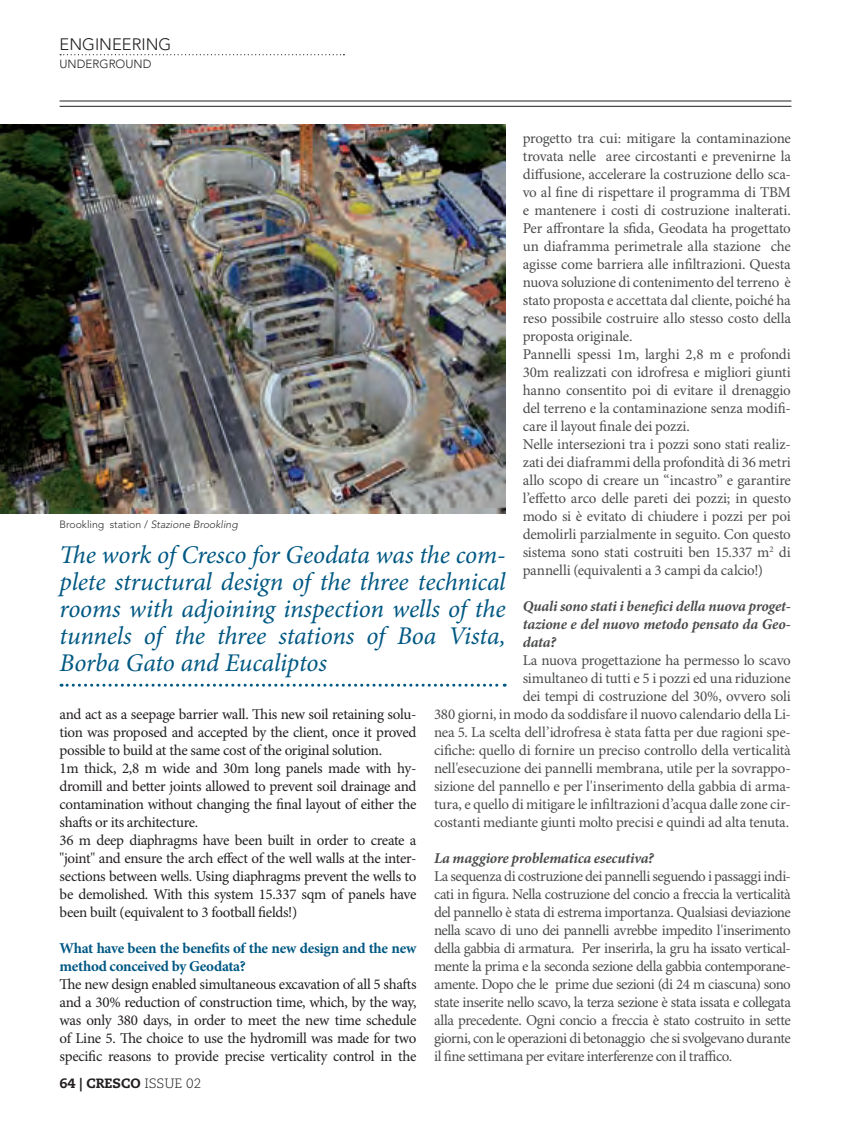
<style>
.page{position:relative;width:851px;height:1127px;background:#fff}
.page>*{position:absolute;margin:0;border:0;box-sizing:border-box;transform-origin:0 0}
.t1{font:italic 25.5px/27px "Minion Pro";letter-spacing:-.01em;color:#005883;text-align:justify}
.t2{font:300 16.5px "Avenir LT Std";color:#231f20}
.t3{font:15px/18px "Minion Pro";letter-spacing:-.015em;color:#4b4c4d}
.t4{font:15px/18px "Minion Pro";letter-spacing:-.02em;color:#231f20}
.t5{font:italic 700 15px/18px "Minion Pro";letter-spacing:-.01em;color:#4b4c4d;text-align:justify}
.t6{font:700 15px/18px "Minion Pro";letter-spacing:-.02em;color:#005883}
.t7{font:800 13.5px "Caecilia LT Std";color:#231f20}
.t8{font:300 11.7px "Avenir LT Std";color:#231f20}
.t9{font:300 10.5px "Avenir LT Std";color:#312f30}
.s1{font-style:italic}
.s2{font-weight:300}
</style>
<div class="page">
<hr style="left:60px;top:106px;width:731px;height:1px;background:#231f20">
<hr style="left:60px;top:101px;width:731px;height:1px;background:#231f20">
<svg style="left:61px;top:684px;width:444px;height:3px"></svg>
<img style="left:0;top:125px;width:505px;height:388px">
<svg style="left:60px;top:54px;width:284px;height:1px"></svg>
<p class="t2" style="left:60px;top:35px;width:111px">ENG INEERING</p>
<p class="t8" style="left:60px;top:57px;width:93px">UNDERGROUND</p>
<p class="t3" style="left:522px;top:130px;width:270px">progetto tra cui: mitigare la contaminazione trovata nelle aree circostanti e prevenirne la diffusione, accelerare la costruzione dello sca&shy;vo al fine di rispettare il programma di TBM e mantenere i costi di costruzione inalterati.<br>Per affrontare la sfida, Geodata ha progettato un diaframma perimetrale alla stazione che agisse come barriera alle infiltrazioni. Questa nuova soluzione di contenimento del terreno è stato proposta e accettata dal cliente, poiché ha reso possibile costruire allo stesso costo della proposta originale.<br>Pannelli spessi 1m, larghi 2,8 m e profondi 30m realizzati con idrofresa e migliori giunti hanno consentito poi di evitare il drenaggio del terreno e la contaminazione senza modifi&shy;care il layout finale dei pozzi.<br>Nelle intersezioni tra i pozzi sono stati realiz&shy;zati dei diaframmi della profondità di 36 metri allo scopo di creare un “incastro” e garantire l’effetto arco delle pareti dei pozzi; in questo modo si è evitato di chiudere i pozzi per poi demolirli parzialmente in seguito. Con questo sistema sono stati costruiti ben 15.337 m<sup>2</sup> di pannelli (equivalenti a 3 campi da calcio!)</p>
<p class="t5" style="left:522px;top:598px;width:270px">Quali sono stati i benefici della nuova proget&shy;tazione e del nuovo metodo pensato da Geo&shy;data?</p>
<p class="t3" style="left:434px;top:652px;width:358px;text-align:right">La nuova progettazione ha permesso lo scavo<br>simultaneo di tutti e 5 i pozzi ed una riduzione<br>dei tempi di costruzione del 30%, ovvero soli<br>380 giorni, in modo da soddisfare il nuovo calendario della Li&shy;nea 5. La scelta dell’idrofresa è stata fatta per due ragioni spe&shy;cifiche: quello di fornire un preciso controllo della verticalità nell'esecuzione dei pannelli membrana, utile per la sovrappo&shy;sizione del pannello e per l'inserimento della gabbia di arma&shy;tura, e quello di mitigare le infiltrazioni d’acqua dalle zone cir&shy;costanti mediante giunti molto precisi e quindi ad alta tenuta.</p>
<p class="t5" style="left:434px;top:850px;width:221px">La maggiore problematica esecutiva?</p>
<p class="t3" style="left:434px;top:868px;width:358px;text-align:justify">La sequenza di costruzione dei pannelli seguendo i passaggi indi&shy;cati in figura. Nella costruzione del concio a freccia la verticalità del pannello è stata di estrema importanza. Qualsiasi deviazione nella scavo di uno dei pannelli avrebbe impedito l'inserimento della gabbia di armatura. Per inserirla, la gru ha issato vertical&shy;mente la prima e la seconda sezione della gabbia contemporane&shy;amente. Dopo che le prime due sezioni (di 24 m ciascuna) sono state inserite nello scavo, la terza sezione è stata issata e collegata alla precedente. Ogni concio a freccia è stato costruito in sette giorni, con le operazioni di betonaggio che si svolgevano durante il fine settimana per evitare interferenze con il traffico.</p>
<p class="t9" style="left:60px;top:518px;width:180px">B ROOKLING STATION / <span class="s1">Stazione Brookling</span></p>
<h1 class="t1" style="left:60px;top:542px;width:447px">The work of Cresco for Geodata was the com&shy;plete structural design of the three technical rooms with adjoining inspection wells of the tunnels of the three stations of Boa Vista, Borba Gato and Eucaliptos</h1>
<p class="t4" style="left:60px;top:706px;width:358px">and act as a seepage barrier wall. This new soil retaining solu&shy;tion was proposed and accepted by the client, once it proved possible to build at the same cost of the original solution.<br>1m thick, 2,8 m wide and 30m long panels made with hy&shy;dromill and better joints allowed to prevent soil drainage and contamination without changing the final layout of either the shafts or its architecture.<br>36 m deep diaphragms have been built in order to create a "joint" and ensure the arch effect of the well walls at the inter&shy;sections between wells. Using diaphragms prevent the wells to be demolished. With this system 15.337 sqm of panels have been built (equivalent to 3 football fields!)</p>
<p class="t6" style="left:60px;top:940px;width:358px">What have been the benefits of the new design and the new method conceived by Geodata?</p>
<p class="t4" style="left:60px;top:976px;width:358px;text-align:justify">The new design enabled simultaneous excavation of all 5 shafts and a 30% reduction of construction time, which, by the way, was only 380 days, in order to meet the new time schedule of Line 5. The choice to use the hydromill was made for two specific reasons to provide precise verticality control in the</p>
<p class="t7" style="left:60px;top:1075px;width:143px">64 | CRESCO <span class="s2">ISSUE 02</span></p>
</div>
